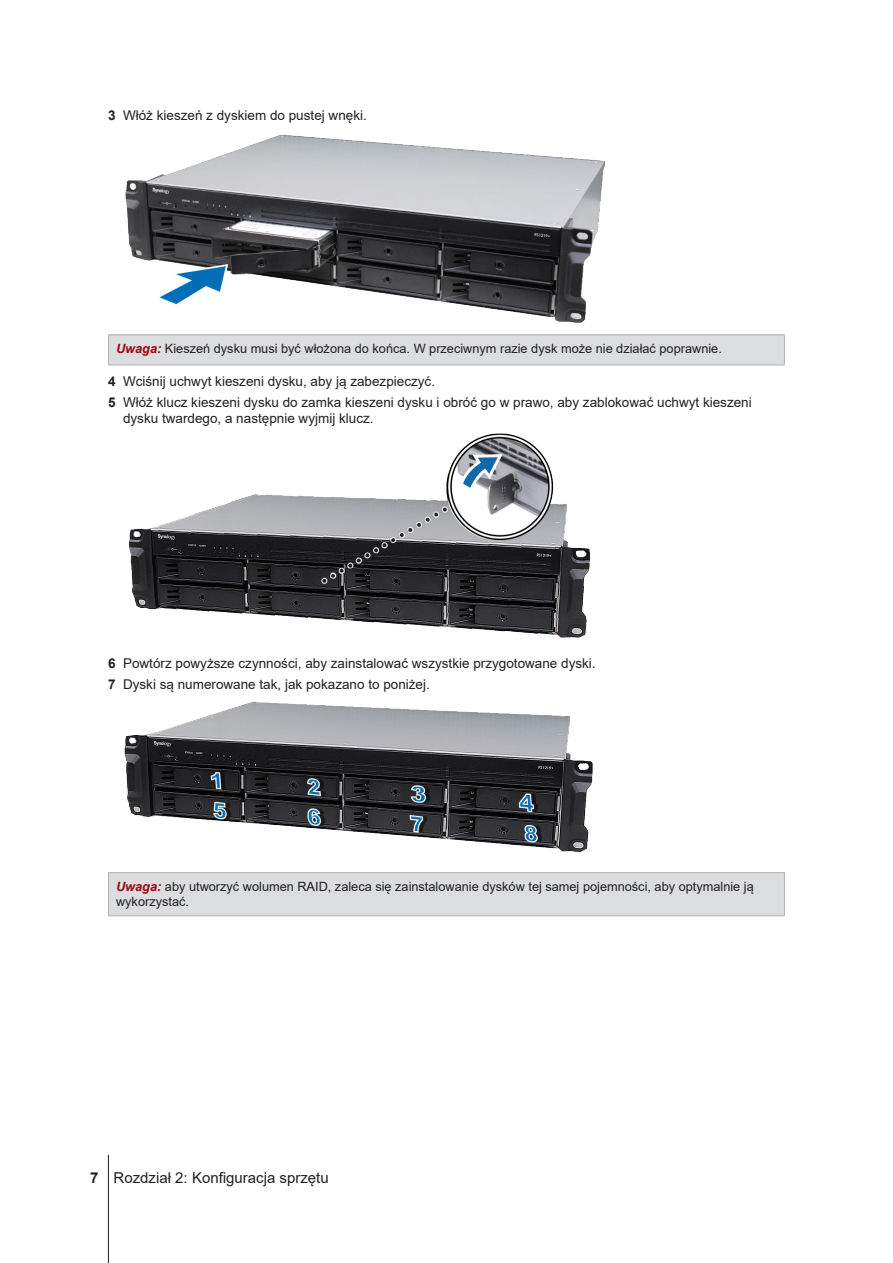
<style>
.page{position:relative;width:893px;height:1263px;background:#fff}
.page>*{position:absolute;margin:0;border:0;box-sizing:border-box;transform-origin:0 0}
.t1{font:15px "Arial";color:#231f20}
.t2{font:13.5px/16.2px "Arial";color:#231f20}
.Warning-sidebar{font:12.75px/15.3px "Arial";color:#231f20}
.s1{font-weight:700}
.s2{font-weight:700;font-style:italic;color:#9d070d}
</style>
<div class="page">
<hr style="left:108px;top:1155px;width:1px;height:108px;background:#231f20">
<img style="left:125px;top:135px;width:480px;height:188px">
<div style="left:109px;top:335px;width:675px;height:30px;background:#dcdddf"></div>
<hr style="left:108px;top:334px;width:677px;height:1px;background:#b2b3b7">
<svg style="left:108px;top:335px;width:1px;height:29px"></svg>
<svg style="left:784px;top:335px;width:1px;height:29px"></svg>
<hr style="left:108px;top:364px;width:677px;height:1px;background:#b2b3b7">
<img style="left:129px;top:433px;width:462px;height:205px">
<img style="left:124px;top:701px;width:469px;height:151px">
<div style="left:109px;top:873px;width:675px;height:43px;background:#dcdddf"></div>
<hr style="left:108px;top:872px;width:677px;height:1px;background:#b2b3b7">
<hr style="left:108px;top:873px;width:1px;height:42px;background:#b2b3b7">
<hr style="left:784px;top:873px;width:1px;height:42px;background:#b2b3b7">
<hr style="left:108px;top:915px;width:677px;height:1px;background:#b2b3b7">
<p class="t2" style="left:108px;top:107px;width:260px"><span class="s1">3</span> Włóż kieszeń z dyskiem do pustej wnęki.</p>
<p class="Warning-sidebar" style="left:116px;top:341px;width:607px"><span class="s2">Uwaga:</span> Kieszeń dysku musi być włożona do końca. W przeciwnym razie dysk może nie działać poprawnie.</p>
<p class="t2" style="left:108px;top:373px;width:329px"><span class="s1">4</span> Wciśnij uchwyt kieszeni dysku, aby ją zabezpieczyć.</p>
<p class="t2" style="left:123px;top:394px;width:630px;text-indent:-15px"><span class="s1">5</span> Włóż klucz kieszeni dysku do zamka kieszeni dysku i obróć go w prawo, aby zablokować uchwyt kieszeni dysku twardego, a następnie wyjmij klucz.</p>
<p class="t2" style="left:108px;top:655px;width:489px"><span class="s1">6</span> Powtórz powyższe czynności, aby zainstalować wszystkie przygotowane dyski.</p>
<p class="t2" style="left:108px;top:676px;width:323px"><span class="s1">7</span> Dyski są numerowane tak, jak pokazano to poniżej.</p>
<p class="Warning-sidebar" style="left:116px;top:879px;width:639px"><span class="s2">Uwaga:</span> aby utworzyć wolumen RAID, zaleca się zainstalowanie dysków tej samej pojemności, aby optymalnie ją wykorzystać.</p>
<p class="t1" style="left:90px;top:1167px;width:240px"><span class="s1">7</span> Rozdział 2: Konfiguracja sprzętu</p>
</div>
